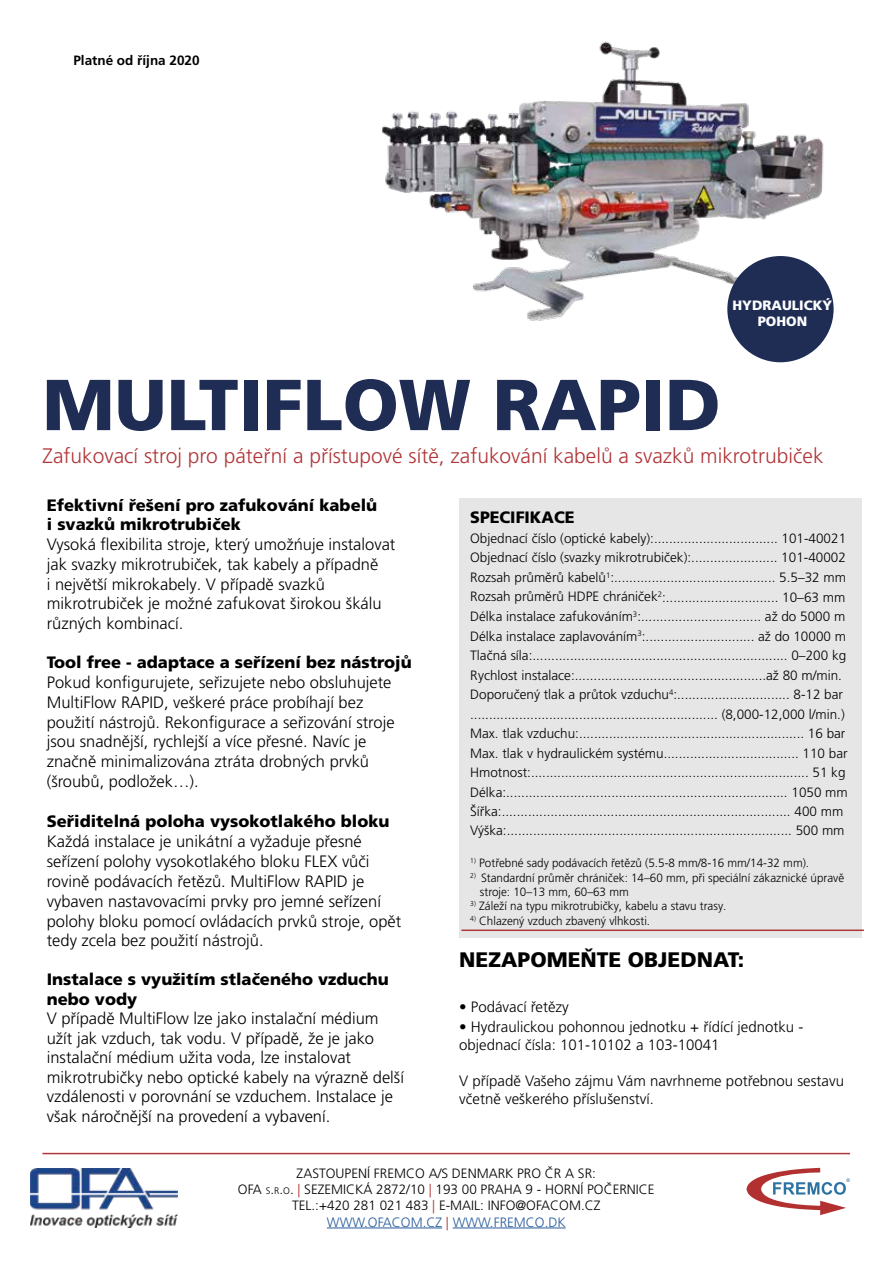
<style>
.page{position:relative;width:893px;height:1263px;background:#fff}
.page>*{position:absolute;margin:0;border:0;box-sizing:border-box;transform-origin:0 0}
.t1{font:900 72px "Frutiger LT Pro";color:#1f2d55}
.t2{font:300 21px "Frutiger LT Pro";color:#b03639}
.t3{font:900 21px "Frutiger LT Pro";color:#000}
.t4{font:300 16.5px/19.8px "Frutiger LT Pro";color:#000}
.t5{font:900 16.5px/19.5px "Frutiger LT Pro";color:#000}
.t6{font:300 15px/18px "Frutiger LT Pro";color:#000}
.t7{font:300 13.5px/19.5px "Frutiger LT Pro";color:#000}
.t8{font:700 13.5px "Frutiger LT Pro";color:#000}
.t9{font:900 13.5px/16.2px "Frutiger LT Pro";color:#fff;text-align:center}
.t10{font:300 12px/14.4px "Frutiger LT Pro";color:#000}
.s1{font-size:9.45px}
.s2{font-style:inherit}
.s3{color:#b03639}
.s4{color:#275b9b}
</style>
<div class="page">
<img style="left:382px;top:41px;width:452px;height:314px">
<div style="left:459px;top:498px;width:403px;height:440px;background:#e6e6e6"></div>
<div style="left:727px;top:256px;width:107px;height:106px;background:#1f2d55;border-radius:50%"></div>
<hr style="left:461px;top:929px;width:403px;height:2px;background:#b03639">
<hr style="left:43px;top:1153px;width:807px;height:1px;background:#b03639">
<hr style="left:327px;top:1227px;width:115px;height:1px;background:#275b9b">
<hr style="left:453px;top:1227px;width:113px;height:1px;background:#275b9b">
<svg style="left:746px;top:1168px;width:104px;height:47px"></svg>
<img style="left:30px;top:1168px;width:148px;height:59px">
<p class="t8" style="left:73px;top:53px;width:128px">Platné od října 2020</p>
<p class="t9" style="left:732px;top:297px;width:101px">HYDRAULICKÝ<br>POHON</p>
<h1 class="t1" style="left:43px;top:361px;width:680px">MULTIFLOW RAPID</h1>
<h2 class="t2" style="left:43px;top:444px;width:782px">Zafukovací stroj pro páteřní a přístupové sítě, zafukování kabelů a svazků mikrotrubiček</h2>
<p class="t5" style="left:47px;top:495px;width:332px">Efektivní řešení pro zafukování kabelů i svazků mikrotrubiček</p>
<p class="t4" style="left:47px;top:534px;width:350px">Vysoká flexibilita stroje, který umožńuje instalovat jak svazky mikrotrubiček, tak kabely a případně<br>i největší mikrokabely. V případě svazků mikrotrubiček je možné zafukovat širokou škálu různých kombinací.</p>
<p class="t5" style="left:47px;top:653px;width:366px">Tool free - adaptace a seřízení bez nástrojů</p>
<p class="t4" style="left:47px;top:672px;width:349px">Pokud konfigurujete, seřizujete nebo obsluhujete MultiFlow RAPID, veškeré práce probíhají bez použití nástrojů. Rekonfigurace a seřizování stroje jsou snadnější, rychlejší a více přesné. Navíc je značně minimalizována ztráta drobných prvků (šroubů, podložek…).</p>
<p class="t5" style="left:47px;top:812px;width:344px">Seřiditelná poloha vysokotlakého bloku</p>
<p class="t4" style="left:47px;top:832px;width:356px">Každá instalace je unikátní a vyžaduje přesné seřízení polohy vysokotlakého bloku FLEX vůči rovině podávacích řetězů. MultiFlow RAPID je vybaven nastavovacími prvky pro jemné seřízení polohy bloku pomocí ovládacích prvků stroje, opět tedy zcela bez použití nástrojů.</p>
<p class="t5" style="left:47px;top:970px;width:344px">Instalace s využitím stlačeného vzduchu nebo vody</p>
<p class="t4" style="left:47px;top:1009px;width:359px">V případě MultiFlow lze jako instalační médium užít jak vzduch, tak vodu. V případě, že je jako instalační médium užita voda, lze instalovat mikrotrubičky nebo optické kabely na výrazně delší vzdálenosti v porovnání se vzduchem. Instalace je však náročnější na provedení a vybavení.</p>
<p class="t5" style="left:470px;top:508px;width:106px">SPECIFIKACE</p>
<p class="t7" style="left:470px;top:529px;width:379px">Objednací číslo (optické kabely):................................. 101-40021<br>Objednací číslo (svazky mikrotrubiček):....................... 101-40002<br>Rozsah průměrů kabelů<sup>1</sup>:........................................... 5.5–32 mm Rozsah průměrů HDPE chrániček<sup>2</sup>:.............................. 10–63 mm Délka instalace zafukováním<sup>3</sup>:................................ až do 5000 m Délka instalace zaplavováním<sup>3</sup>:............................. až do 10000 m Tlačná síla:.................................................................... 0–200 kg Rychlost instalace:...................................................až 80 m/min.<br>Doporučený tlak a průtok vzduchu<sup>4</sup>:.............................. 8-12 bar .................................................................. (8,000-12,000 l/min.)<br>Max. tlak vzduchu:............................................................ 16 bar Max. tlak v hydraulickém systému.................................... 110 bar Hmotnost:.......................................................................... 51 kg Délka:........................................................................... 1050 mm Šířka:............................................................................. 400 mm Výška:............................................................................ 500 mm</p>
<p class="t10" style="left:470px;top:856px;width:340px"><sup>1)</sup> Potřebné sady podávacích řetězů (5.5-8 mm/8-16 mm/14-32 mm).</p>
<p class="t10" style="left:480px;top:870px;width:366px;text-indent:-10px"><sup>2)</sup> Standardní průměr chrániček: 14–60 mm, při speciální zákaznické úpravě stroje: 10–13 mm, 60–63 mm</p>
<p class="t10" style="left:470px;top:899px;width:258px"><sup>3)</sup> Záleží na typu mikrotrubičky, kabelu a stavu trasy.</p>
<p class="t10" style="left:470px;top:913px;width:181px"><sup>4)</sup> Chlazený vzduch zbavený vlhkosti.</p>
<h2 class="t3" style="left:459px;top:947px;width:286px">NEZAPOMEŇTE OBJEDNAT:</h2>
<p class="t6" style="left:459px;top:998px;width:111px">• Podávací řetězy</p>
<p class="t6" style="left:459px;top:1017px;width:346px">• Hydraulickou pohonnou jednotku + řídící jednotku - objednací čísla: 101-10102 a 103-10041</p>
<p class="t6" style="left:459px;top:1071px;width:386px">V případě Vašeho zájmu Vám navrhneme potřebnou sestavu včetně veškerého příslušenství.</p>
<p class="t7" style="left:238px;top:1165px;width:418px;line-height:16.2px;text-align:center">ZASTOUPENÍ FREMCO A/S DENMARK PRO ČR A SR:<br>OFA <span class="s1">S</span><span class="s2">.</span><span class="s1">R</span><span class="s2">.</span><span class="s1">O</span><span class="s2">.</span> <span class="s3">|</span> SEZEMICKÁ 2872/10 <span class="s3">|</span> 193 00 PRAHA 9 - HORNÍ POČERNICE TEL.:+420 281 021 483 <span class="s3">|</span> E-MAIL: INFO@OFACOM.CZ <span class="s4">WWW.OFACOM.CZ</span> <span class="s3">|</span> <span class="s4">WWW.FREMCO.DK</span></p>
</div>
